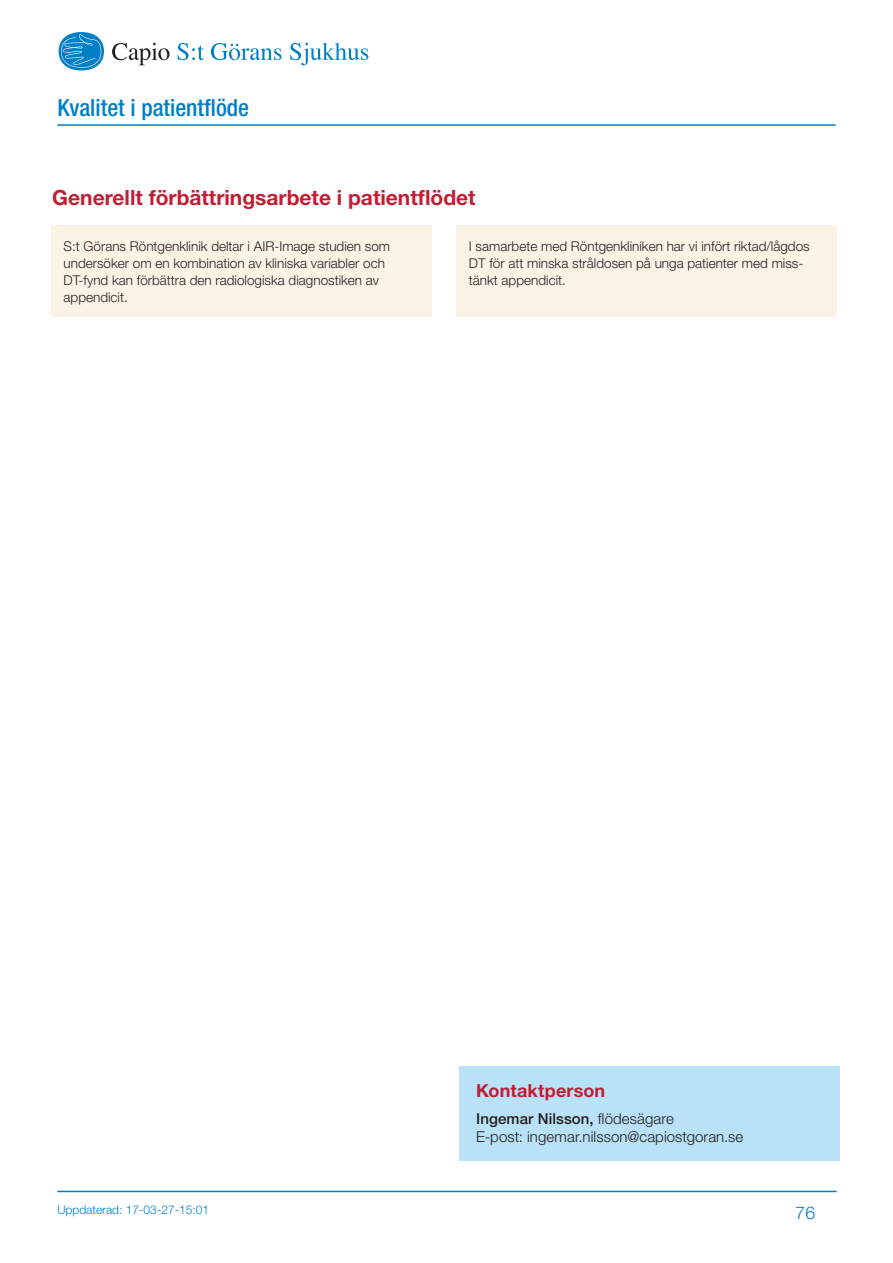
<style>
.page{position:relative;width:893px;height:1263px;background:#fff}
.page>*{position:absolute;margin:0;border:0;box-sizing:border-box;transform-origin:0 0}
.t1{font:500 condensed 23.55px "Helvetica Neue LT";color:#007fc6}
.Rubrik_2{font:700 21px "Helvetica Neue LT";color:#c01e32}
.Rubrik_3B{font:700 18px "Helvetica Neue LT";letter-spacing:.005em;color:#c01e32}
.t2{font:300 17.55px "Helvetica Neue LT";color:#007fc6}
.Brödtext{font:300 15px "Helvetica Neue LT";letter-spacing:.005em;color:#231f20}
.Brödtext-2{font:500 15px "Helvetica Neue LT";letter-spacing:.01em;color:#231f20}
._1_Normal{font:300 13.5px/17px "Helvetica Neue LT";color:#231f20}
.t3{font:300 12px "Helvetica Neue LT";color:#007fc6}
.s1{font-weight:300}
</style>
<div class="page">
<svg style="left:112px;top:43px;width:57px;height:22px"></svg>
<svg style="left:177px;top:43px;width:27px;height:17px"></svg>
<svg style="left:290px;top:43px;width:78px;height:22px"></svg>
<div style="left:59px;top:32px;width:45px;height:38px;background:#007fc6;border-radius:50%"></div>
<svg style="left:59px;top:34px;width:42px;height:36px"></svg>
<svg style="left:211px;top:43px;width:71px;height:17px"></svg>
<hr style="left:57px;top:124px;width:779px;height:2px;background:#007fc6">
<hr style="left:57px;top:1191px;width:780px;height:1px;background:#007fc6">
<div style="left:459px;top:1066px;width:380px;height:95px;background:#b9e1f7"></div>
<div style="left:51px;top:225px;width:380px;height:92px;background:#fbf4e6"></div>
<div style="left:456px;top:225px;width:380px;height:92px;background:#fbf4e6"></div>
<h1 class="t1" style="left:57px;top:94px;width:193px">Kvalitet i patientflöde</h1>
<p class="Rubrik_2" style="left:52px;top:184px;width:425px">Generellt förbättringsarbete i patientflödet</p>
<p class="_1_Normal" style="left:469px;top:237px;width:342px">I samarbete med Röntgenkliniken har vi infört riktad/lågdos<br>DT för att minska stråldosen på unga patienter med miss&shy;tänkt appendicit.</p>
<p class="_1_Normal" style="left:64px;top:237px;width:328px">S:t Görans Röntgenklinik deltar i AIR-Image studien som undersöker om en kombination av kliniska variabler och DT-fynd kan förbättra den radiologiska diagnostiken av appendicit.</p>
<p class="Rubrik_3B" style="left:476px;top:1080px;width:131px">Kontaktperson</p>
<p class="Brödtext-2" style="left:476px;top:1109px;width:199px">Ingemar Nilsson, <span class="s1">flödesägare</span></p>
<p class="Brödtext" style="left:476px;top:1127px;width:269px">E-post: ingemar.nilsson@capiostgoran.se</p>
<p class="t3" style="left:57px;top:1202px;width:153px">Uppdaterad: 17-03-27-15:01</p>
<p class="t2" style="left:796px;top:1201px;width:21px">76</p>
</div>
